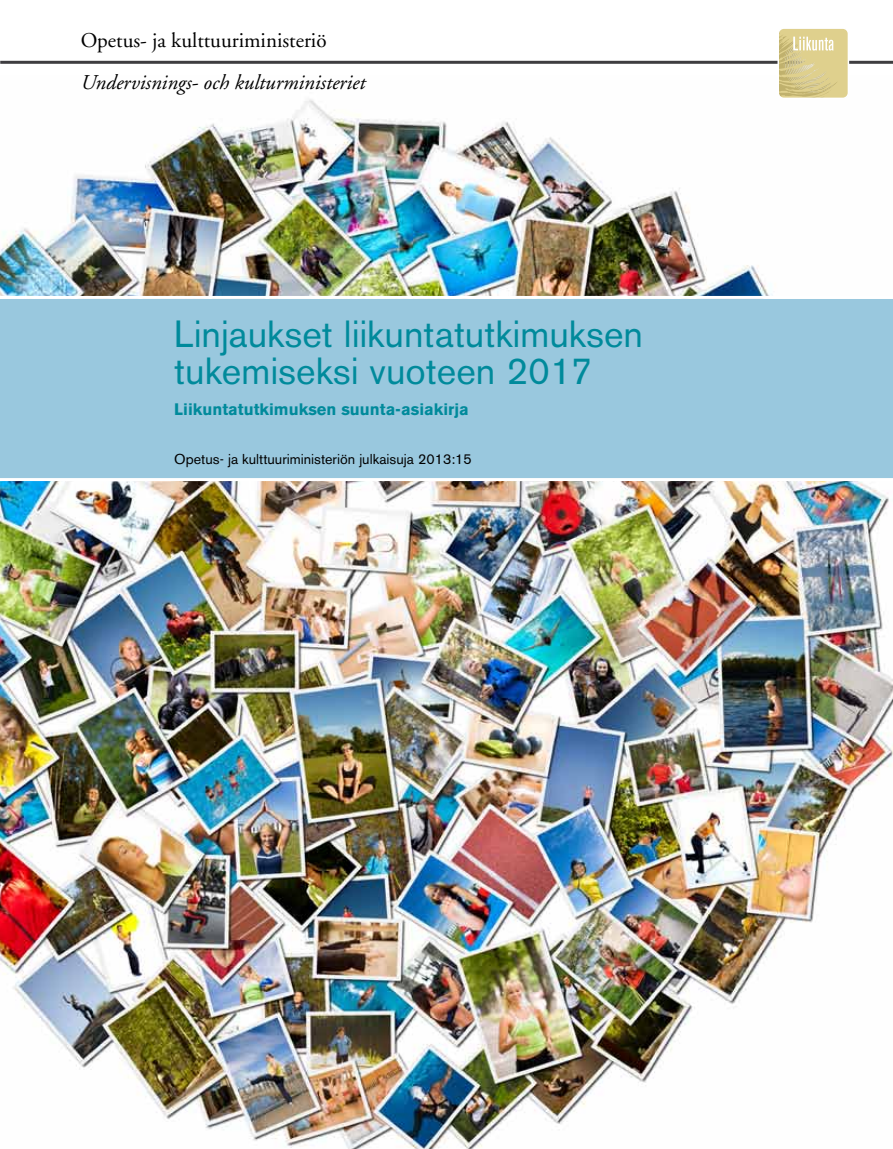
<style>
.page{position:relative;width:893px;height:1149px;background:#fff}
.page>*{position:absolute;margin:0;border:0;box-sizing:border-box;transform-origin:0 0}
.t1{font:37.5px/37.5px "Akzidenz Grotesk BE";color:#008a9b}
.t2{font:italic 21px "Adobe Garamond";color:#000}
.t3{font:21px "Adobe Garamond";color:#000}
.t4{font:700 16.5px "Akzidenz Grotesk BE";color:#008a9b}
.t5{font:14.25px "Akzidenz Grotesk BE";color:#000}
</style>
<div class="page">
<img style="left:0;top:99px;width:893px;height:1049px">
<div style="left:0;top:299px;width:893px;height:179px;background:#99c8de"></div>
<hr style="left:0;top:61px;width:893px;height:3px;background:#3e3d40">
<div style="left:777px;top:27px;width:72px;height:72px;border:2px solid #fff;border-radius:6px"></div>
<svg style="left:778px;top:28px;width:70px;height:70px;background:#dccf94"></svg>
<hr style="left:0;top:478px;width:893px;height:3px;background:#fff">
<hr style="left:0;top:296px;width:893px;height:3px;background:#fff">
<p class="t3" style="left:81px;top:29px;width:247px">Opetus- ja kulttuuriministeriö</p>
<p class="t2" style="left:81px;top:71px;width:286px">Undervisnings- och kulturministeriet</p>
<p class="t1" style="left:174px;top:315px;width:470px">Linjaukset liikuntatutkimuksen tukemiseksi vuoteen 2017</p>
<p class="t4" style="left:174px;top:399px;width:296px">Liikuntatutkimuksen suunta-asiakirja</p>
<p class="t5" style="left:174px;top:450px;width:299px">Opetus- ja kulttuuriministeriön julkaisuja 2013:15</p>
</div>
